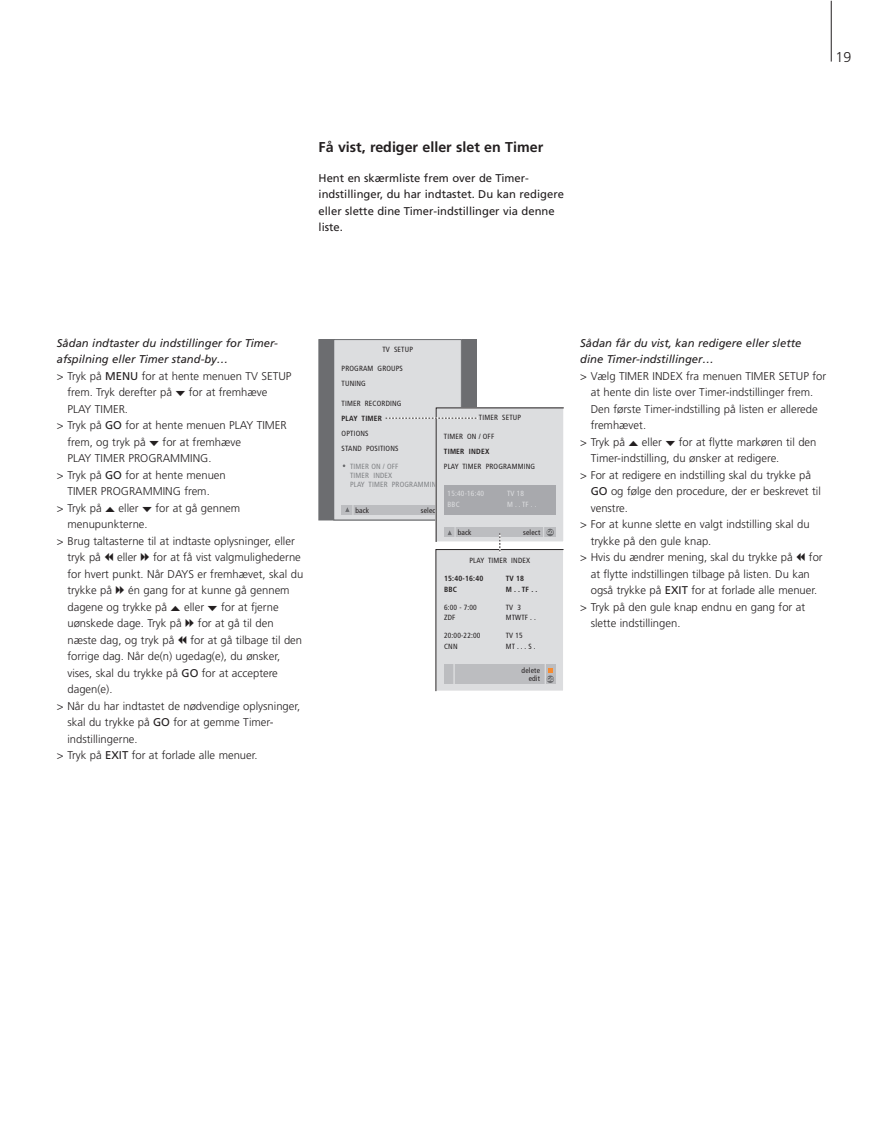
<style>
.page{position:relative;width:884px;height:1134px;background:#fff}
.page>*{position:absolute;margin:0;border:0;box-sizing:border-box;transform-origin:0 0}
.t1{font:700 14.25px "Frutiger";color:#231f20}
.t2{font:300 14.25px "Frutiger";color:#231f20}
.t3{font:300 11.25px "Frutiger";color:#231f20}
.t4{font:italic 11.25px/16.5px "Frutiger";color:#231f20}
.t5{font:11.25px/16.5px "Frutiger";color:#231f20}
.t6{font:condensed 7.5px/15px "Frutiger";letter-spacing:.025em;color:#231f20}
.t7{font:700 condensed 7.5px "Frutiger";letter-spacing:.025em;color:#231f20}
.t8{font:condensed 7.5px/9px "Frutiger";letter-spacing:.025em;color:#808285}
.t9{font:condensed 7.5px "Frutiger";letter-spacing:.025em;color:#dcdddf}
.s1{font-weight:400}
.s2{font-size:5.25px;color:#fff}
</style>
<div class="page">
<hr style="left:831px;top:1px;width:1px;height:61px;background:#231f20">
<div style="left:319px;top:340px;width:157px;height:180px;background:#6c6d70"></div>
<div style="left:318px;top:339px;width:158px;height:181px;border:1px solid #6c6d70"></div>
<div style="left:334px;top:340px;width:127px;height:180px;background:#dcdddf"></div>
<div style="left:333px;top:339px;width:128px;height:181px;border:1px solid #6c6d70"></div>
<div style="left:341px;top:505px;width:112px;height:9px;background:#bcbdc0"></div>
<svg style="left:345px;top:505px;width:8px;height:10px"></svg>
<svg style="left:385px;top:406px;width:178px;height:285px"></svg>
<p class="t1" style="left:318px;top:141px;width:226px">Få vist, rediger eller slet en Timer</p>
<p class="t5" style="left:318px;top:171px;width:247px">Hent en skærmliste frem over de Timer&shy;indstillinger, du har indtastet. Du kan redigere eller slette dine Timer-indstillinger via denne liste.</p>
<p class="t2" style="left:835px;top:51px;width:17px">19</p>
<p class="t4" style="left:57px;top:336px;width:222px">Sådan indtaster du indstillinger for Timer-</p>
<p class="t4" style="left:57px;top:352px;width:173px">afspilning eller Timer stand-by…</p>
<p class="t3" style="left:57px;top:371px;width:236px">&gt; Tryk på <span class="s1">MENU</span> for at hente menuen TV SETUP</p>
<p class="t3" style="left:67px;top:388px;width:201px">frem. Tryk derefter på ▼ for at fremhæve</p>
<p class="t3" style="left:67px;top:404px;width:62px">PLAY TIMER.</p>
<p class="t3" style="left:57px;top:421px;width:231px">&gt; Tryk på <span class="s1">GO</span> for at hente menuen PLAY TIMER</p>
<p class="t3" style="left:67px;top:437px;width:175px">frem, og tryk på ▼ for at fremhæve</p>
<p class="t3" style="left:67px;top:454px;width:146px">PLAY TIMER PROGRAMMING.</p>
<p class="t3" style="left:57px;top:470px;width:170px">&gt; Tryk på <span class="s1">GO</span> for at hente menuen</p>
<p class="t3" style="left:67px;top:487px;width:144px">TIMER PROGRAMMING frem.</p>
<p class="t3" style="left:57px;top:503px;width:185px">&gt; Tryk på ▲ eller ▼ for at gå gennem</p>
<p class="t3" style="left:67px;top:520px;width:82px">menupunkterne.</p>
<p class="t3" style="left:57px;top:536px;width:239px">&gt; Brug taltasterne til at indtaste oplysninger, eller</p>
<p class="t3" style="left:67px;top:553px;width:235px">tryk på ▲▲ eller ▼▼ for at få vist valgmulighederne</p>
<p class="t3" style="left:67px;top:569px;width:237px">for hvert punkt. Når DAYS er fremhævet, skal du</p>
<p class="t3" style="left:67px;top:586px;width:224px">trykke på ▼▼ én gang for at kunne gå gennem</p>
<p class="t3" style="left:67px;top:602px;width:213px">dagene og trykke på ▲ eller ▼ for at fjerne</p>
<p class="t3" style="left:67px;top:619px;width:208px">uønskede dage. Tryk på ▼▼ for at gå til den</p>
<p class="t3" style="left:67px;top:635px;width:236px">næste dag, og tryk på ▲▲ for at gå tilbage til den</p>
<p class="t3" style="left:67px;top:652px;width:214px">forrige dag. Når de(n) ugedag(e), du ønsker,</p>
<p class="t3" style="left:67px;top:668px;width:212px">vises, skal du trykke på <span class="s1">GO</span> for at acceptere</p>
<p class="t3" style="left:67px;top:685px;width:47px">dagen(e).</p>
<p class="t3" style="left:57px;top:701px;width:245px">&gt; Når du har indtastet de nødvendige oplysninger,</p>
<p class="t3" style="left:67px;top:718px;width:207px">skal du trykke på <span class="s1">GO</span> for at gemme Timer-</p>
<p class="t3" style="left:67px;top:734px;width:72px">indstillingerne.</p>
<p class="t3" style="left:57px;top:751px;width:202px">&gt; Tryk på <span class="s1">EXIT</span> for at forlade alle menuer.</p>
<p class="t6" style="left:382px;top:343px;width:32px">TV SETUP</p>
<p class="t6" style="left:341px;top:362px;width:63px">PROGRAM GROUPS<br>TUNING</p>
<p class="t6" style="left:341px;top:396px;width:61px">TIMER RECORDING</p>
<p class="t7" style="left:341px;top:415px;width:42px">PLAY TIMER</p>
<p class="t6" style="left:341px;top:426px;width:58px">OPTIONS<br>STAND POSITIONS</p>
<p class="t8" style="left:350px;top:462px;width:93px">TIMER ON / OFF<br>TIMER INDEX<br>PLAY TIMER PROGRAMMING</p>
<p class="t6" style="left:479px;top:411px;width:44px">TIMER SETUP</p>
<p class="t6" style="left:444px;top:430px;width:52px">TIMER ON / OFF</p>
<p class="t7" style="left:444px;top:449px;width:47px">TIMER INDEX</p>
<p class="t6" style="left:444px;top:460px;width:93px">PLAY TIMER PROGRAMMING</p>
<p class="t9" style="left:447px;top:491px;width:38px">15:40-16:40</p>
<p class="t9" style="left:507px;top:491px;width:19px">TV 18</p>
<p class="t9" style="left:447px;top:501px;width:14px">BBC</p>
<p class="t9" style="left:507px;top:501px;width:31px">M . . TF . .</p>
<p class="t6" style="left:355px;top:503px;width:15px">back</p>
<p class="t6" style="left:420px;top:503px;width:32px">select <span class="s2">GO</span></p>
<p class="t6" style="left:457px;top:526px;width:15px">back</p>
<p class="t6" style="left:523px;top:526px;width:32px">select <span class="s2">GO</span></p>
<p class="t6" style="left:469px;top:553px;width:62px">PLAY TIMER INDEX</p>
<p class="t7" style="left:444px;top:576px;width:41px">15:40-16:40</p>
<p class="t7" style="left:505px;top:576px;width:20px">TV 18</p>
<p class="t7" style="left:444px;top:586px;width:14px">BBC</p>
<p class="t7" style="left:505px;top:586px;width:33px">M . . TF . .</p>
<p class="t6" style="left:444px;top:600px;width:34px">6:00 - 7:00</p>
<p class="t6" style="left:505px;top:600px;width:17px">TV 3</p>
<p class="t6" style="left:444px;top:611px;width:13px">ZDF</p>
<p class="t6" style="left:505px;top:611px;width:32px">MTWTF . .</p>
<p class="t6" style="left:444px;top:629px;width:38px">20:00-22:00</p>
<p class="t6" style="left:505px;top:629px;width:19px">TV 15</p>
<p class="t6" style="left:444px;top:639px;width:15px">CNN</p>
<p class="t6" style="left:505px;top:639px;width:31px">MT . . . S .</p>
<p class="t6" style="left:528px;top:668px;width:26px;line-height:7.5px;text-indent:-7px">delete<br>edit <span class="s2">GO</span></p>
<p class="t4" style="left:580px;top:336px;width:222px">Sådan får du vist, kan redigere eller slette dine Timer-indstillinger…</p>
<p class="t3" style="left:580px;top:371px;width:247px">&gt; Vælg TIMER INDEX fra menuen TIMER SETUP for</p>
<p class="t3" style="left:590px;top:388px;width:224px">at hente din liste over Timer-indstillinger frem.</p>
<p class="t3" style="left:590px;top:404px;width:228px">Den første Timer-indstilling på listen er allerede</p>
<p class="t3" style="left:590px;top:421px;width:57px">fremhævet.</p>
<p class="t3" style="left:580px;top:437px;width:238px">&gt; Tryk på ▲ eller ▼ for at flytte markøren til den</p>
<p class="t3" style="left:590px;top:454px;width:190px">Timer-indstilling, du ønsker at redigere.</p>
<p class="t3" style="left:580px;top:470px;width:232px">&gt; For at redigere en indstilling skal du trykke på</p>
<p class="t3" style="left:590px;top:487px;width:232px"><span class="s1">GO</span> og følge den procedure, der er beskrevet til</p>
<p class="t3" style="left:590px;top:503px;width:39px">venstre.</p>
<p class="t3" style="left:580px;top:520px;width:231px">&gt; For at kunne slette en valgt indstilling skal du</p>
<p class="t3" style="left:590px;top:536px;width:122px">trykke på den gule knap.</p>
<p class="t3" style="left:580px;top:553px;width:244px">&gt; Hvis du ændrer mening, skal du trykke på ▲▲ for</p>
<p class="t3" style="left:590px;top:569px;width:221px">at flytte indstillingen tilbage på listen. Du kan</p>
<p class="t3" style="left:590px;top:586px;width:228px">også trykke på <span class="s1">EXIT</span> for at forlade alle menuer.</p>
<p class="t3" style="left:580px;top:602px;width:226px">&gt; Tryk på den gule knap endnu en gang for at</p>
<p class="t3" style="left:590px;top:619px;width:91px">slette indstillingen.</p>
</div>
